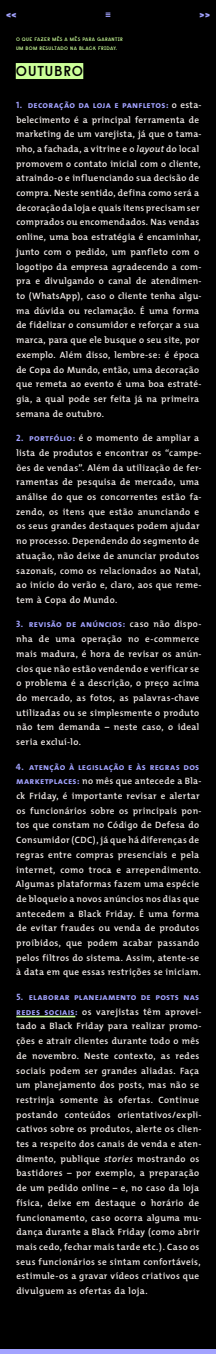
<style>
.page{position:relative;width:216px;height:1354px;background:#000}
.page>*{position:absolute;margin:0;border:0;box-sizing:border-box;transform-origin:0 0}
.t1{font:600 14.4px "Raisonne";letter-spacing:.06em;color:#000}
.t2{font:600 9.2px/14.7px "The Mix";letter-spacing:.04em;color:#f5eeeb}
.t3{font:9.2px "The Mix Bold Caps";letter-spacing:.03em;color:#a3a3ff}
.t4{font:900 8px "Gotham";color:#a3a3ff}
.t5{font:600 5px/9px "Raisonne";letter-spacing:.06em;color:#cf9}
.s1{font-family:"The Mix";font-weight:600;color:#f5eeeb}
.s2{font-style:italic}
.s3{font-family:"The Mix Bold Caps";font-weight:400;color:#a3a3ff}
</style>
<div class="page">
<div style="left:16px;top:63px;width:67px;height:16px;background:#cf9"></div>
<hr style="left:16px;top:1015px;width:59px;height:2px;background:#cf9">
<svg style="left:106px;top:13px;width:4px;height:4px"></svg>
<div style="left:0;top:1349px;width:216px;height:5px;background:#a3a3ff"></div>
<p class="t4" style="left:6px;top:10px;width:12px">&lt;&lt;</p>
<p class="t5" style="left:16px;top:34px;width:108px">O QUE FAZER MÊS A MÊS PARA GARANTIR<br>UM BOM RESULTADO NA BLACK FRIDAY.</p>
<h1 class="t1" style="left:16px;top:62px;width:69px">OUTUBRO</h1>
<p class="t3" style="left:16px;top:97px;width:187px">1. decoração da loja e panfletos: <span class="s1">o esta-</span></p>
<p class="t2" style="left:16px;top:112px;width:187px">belecimento é a principal ferramenta de marketing de um varejista, já que o tama&shy;nho, a fachada, a vitrine e o <span class="s2">layout</span> do local promovem o contato inicial com o cliente, atraindo-o e influenciando sua decisão de compra. Neste sentido, defina como será a decoração da loja e quais itens precisam ser comprados ou encomendados. Nas vendas online, uma boa estratégia é encaminhar, junto com o pedido, um panfleto com o logotipo da empresa agradecendo a com&shy;pra e divulgando o canal de atendimen&shy;to (WhatsApp), caso o cliente tenha algu&shy;ma dúvida ou reclamação. É uma forma de fidelizar o consumidor e reforçar a sua marca, para que ele busque o seu site, por exemplo. Além disso, lembre-se: é época de Copa do Mundo, então, uma decoração que remeta ao evento é uma boa estraté&shy;gia, a qual pode ser feita já na primeira semana de outubro.</p>
<p class="t2" style="left:16px;top:430px;width:187px"><span class="s3">2. portfólio:</span> é o momento de ampliar a lista de produtos e encontrar os “campe&shy;ões de vendas”. Além da utilização de fer&shy;ramentas de pesquisa de mercado, uma análise do que os concorrentes estão fa&shy;zendo, os itens que estão anunciando e os seus grandes destaques podem ajudar no processo. Dependendo do segmento de atuação, não deixe de anunciar produtos sazonais, como os relacionados ao Natal, ao início do verão e, claro, aos que reme&shy;tem à Copa do Mundo.</p>
<p class="t3" style="left:16px;top:616px;width:187px">3. revisão de anúncios: <span class="s1">caso não dispo-</span></p>
<p class="t2" style="left:16px;top:631px;width:187px">nha de uma operação no e-commerce mais madura, é hora de revisar os anún&shy;cios que não estão vendendo e verificar se o problema é a descrição, o preço acima do mercado, as fotos, as palavras-chave utilizadas ou se simplesmente o produto não tem demanda – neste caso, o ideal seria excluí-lo.</p>
<p class="t3" style="left:16px;top:759px;width:185px">4. atenção à legislação e às regras dos</p>
<p class="t2" style="left:16px;top:773px;width:187px"><span class="s3">marketplaces:</span> no mês que antecede a Bla&shy;ck Friday, é importante revisar e alertar os funcionários sobre os principais pon&shy;tos que constam no Código de Defesa do Consumidor (CDC), já que há diferenças de regras entre compras presenciais e pela internet, como troca e arrependimento.<br>Algumas plataformas fazem uma espécie de bloqueio a novos anúncios nos dias que antecedem a Black Friday. É uma forma de evitar fraudes ou venda de produtos proibidos, que podem acabar passando pelos filtros do sistema. Assim, atente-se à data em que essas restrições se iniciam.</p>
<p class="t3" style="left:16px;top:989px;width:184px">5. elaborar planejamento de posts nas</p>
<p class="t2" style="left:16px;top:1004px;width:187px"><span class="s3">redes sociais:</span> os varejistas têm aprovei&shy;tado a Black Friday para realizar promo&shy;ções e atrair clientes durante todo o mês de novembro. Neste contexto, as redes sociais podem ser grandes aliadas. Faça um planejamento dos posts, mas não se restrinja somente às ofertas. Continue postando conteúdos orientativos/expli&shy;cativos sobre os produtos, alerte os clien&shy;tes a respeito dos canais de venda e aten&shy;dimento, publique <span class="s2">stories</span> mostrando os bastidores – por exemplo, a preparação de um pedido online – e, no caso da loja física, deixe em destaque o horário de funcionamento, caso ocorra alguma mu&shy;dança durante a Black Friday (como abrir mais cedo, fechar mais tarde etc.). Caso os seus funcionários se sintam confortáveis, estimule-os a gravar vídeos criativos que divulguem as ofertas da loja.</p>
</div>
